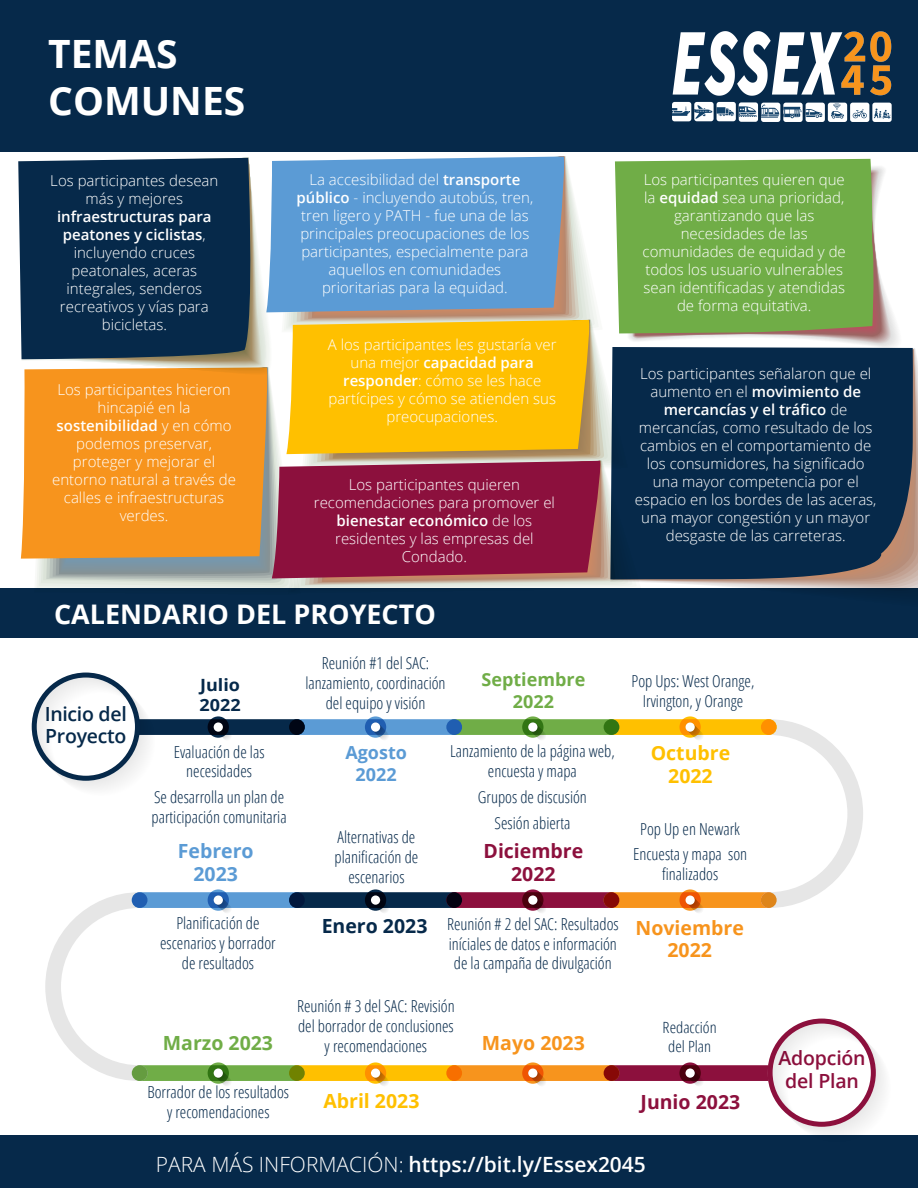
<style>
.page{position:relative;width:918px;height:1188px;background:#fff}
.page>*{position:absolute;margin:0;border:0;box-sizing:border-box;transform-origin:0 0}
.t1{font:700 39px/46.8px "Open Sans";color:#fff}
.t2{font:700 27px "Open Sans";color:#fff}
.t3{font:600 21px "Open Sans";color:#fff}
.t4{font:700 19.5px/22.5px "Open Sans";color:#8c103d;text-align:center}
.t5{font:700 19.5px/22.5px "Open Sans";color:#f7941d;text-align:center}
.t6{font:700 19.5px/22.5px "Open Sans";color:#ffc000;text-align:center}
.t7{font:600 19.5px/22.5px "Open Sans";letter-spacing:-.015em;color:#06294a}
.t8{font:600 19.5px/22.5px "Open Sans";letter-spacing:-.01em;color:#8c103d;text-align:center}
.t9{font:700 19.5px/22.5px "Open Sans";color:#5b9bd5;text-align:center}
.t10{font:700 19.5px "Open Sans";color:#06294a}
.t11{font:700 19.5px "Open Sans";color:#70ad47}
.t12{font:700 18px/22.5px "Open Sans";color:#70ad47;text-align:center}
.t13{font:700 18px/22.5px "Open Sans";color:#5b9bd5;text-align:center}
.t14{font:700 16.95px/20.2px "Open Sans";color:#06294a;scale:1.07 1}
.t15{font:300 condensed 16.5px/19.8px "Open Sans";color:#06294a;text-align:center}
.t16{font:300 condensed 15.45px/18.6px "Open Sans";color:#06294a;text-align:center;scale:1.07 1}
.t17{font:300 15px/18px "Open Sans";color:#fff;text-align:center}
.s1{font-weight:600}
.s2{font-weight:300}
</style>
<div class="page">
<div style="left:0;top:589px;width:918px;height:49px;background:#06294a"></div>
<div style="left:0;top:0;width:918px;height:152px;background:#06294a"></div>
<svg style="left:886px;top:347px;width:27px;height:232px;background:#374457"></svg>
<svg style="left:21px;top:375px;width:12px;height:184px;fill:#f7941d"></svg>
<svg style="left:18px;top:161px;width:15px;height:198px;background:#254460"></svg>
<svg style="left:33px;top:157px;width:853px;height:432px;background:#80795e"></svg>
<div style="left:0;top:1135px;width:918px;height:53px;background:#06294a"></div>
<img style="left:671px;top:15px;width:225px;height:107px">
<svg style="left:614px;top:1019px;width:270px;height:116px"></svg>
<div style="left:686px;top:1068px;width:9px;height:10px;background:#fff;border-radius:50%"></div>
<div style="left:446px;top:1065px;width:173px;height:16px;background:#f7941d;border-radius:8px"></div>
<div style="left:604px;top:1065px;width:15px;height:16px;background:#870906;border-radius:50%"></div>
<svg style="left:522px;top:1062px;width:21px;height:22px"></svg>
<svg style="left:528px;top:1068px;width:17px;height:18px"></svg>
<div style="left:528px;top:1068px;width:9px;height:10px;background:#fff;border-radius:50%"></div>
<div style="left:289px;top:1065px;width:173px;height:16px;background:#ffc000;border-radius:8px"></div>
<svg style="left:446px;top:1065px;width:16px;height:16px"></svg>
<svg style="left:365px;top:1062px;width:21px;height:22px"></svg>
<svg style="left:371px;top:1068px;width:17px;height:18px"></svg>
<div style="left:371px;top:1068px;width:9px;height:10px;background:#fff;border-radius:50%"></div>
<div style="left:132px;top:1065px;width:173px;height:16px;background:#70ad47;border-radius:8px"></div>
<svg style="left:289px;top:1065px;width:16px;height:16px"></svg>
<svg style="left:208px;top:1062px;width:21px;height:22px"></svg>
<svg style="left:214px;top:1068px;width:17px;height:18px"></svg>
<div style="left:214px;top:1068px;width:9px;height:10px;background:#fff;border-radius:50%"></div>
<svg style="left:45px;top:892px;width:103px;height:189px"></svg>
<svg style="left:132px;top:1065px;width:16px;height:16px"></svg>
<div style="left:132px;top:892px;width:173px;height:16px;background:#5b9bd5;border-radius:8px"></div>
<svg style="left:132px;top:892px;width:16px;height:16px"></svg>
<svg style="left:208px;top:889px;width:21px;height:22px"></svg>
<svg style="left:214px;top:895px;width:17px;height:18px"></svg>
<div style="left:214px;top:895px;width:9px;height:10px;background:#fff;border-radius:50%"></div>
<div style="left:289px;top:892px;width:173px;height:16px;background:#06294a;border-radius:8px"></div>
<div style="left:289px;top:892px;width:16px;height:16px;background:#02183d;border-radius:50%"></div>
<svg style="left:365px;top:889px;width:21px;height:22px"></svg>
<svg style="left:371px;top:895px;width:17px;height:18px"></svg>
<div style="left:371px;top:895px;width:9px;height:10px;background:#fff;border-radius:50%"></div>
<div style="left:446px;top:892px;width:173px;height:16px;background:#8c103d;border-radius:8px"></div>
<svg style="left:446px;top:892px;width:16px;height:16px"></svg>
<svg style="left:522px;top:889px;width:21px;height:22px"></svg>
<svg style="left:528px;top:895px;width:17px;height:18px"></svg>
<div style="left:528px;top:895px;width:9px;height:10px;background:#fff;border-radius:50%"></div>
<div style="left:604px;top:892px;width:173px;height:16px;background:#f7941d;border-radius:8px"></div>
<div style="left:604px;top:892px;width:15px;height:16px;background:#870906;border-radius:50%"></div>
<svg style="left:679px;top:889px;width:22px;height:22px"></svg>
<svg style="left:686px;top:895px;width:17px;height:18px"></svg>
<div style="left:686px;top:895px;width:9px;height:10px;background:#fff;border-radius:50%"></div>
<svg style="left:761px;top:719px;width:102px;height:189px"></svg>
<svg style="left:761px;top:892px;width:16px;height:16px"></svg>
<div style="left:604px;top:719px;width:173px;height:16px;background:#ffc000;border-radius:8px"></div>
<svg style="left:761px;top:719px;width:16px;height:16px"></svg>
<svg style="left:679px;top:716px;width:22px;height:22px"></svg>
<svg style="left:686px;top:722px;width:18px;height:18px"></svg>
<div style="left:686px;top:722px;width:9px;height:10px;background:#fff;border-radius:50%"></div>
<div style="left:446px;top:719px;width:173px;height:16px;background:#70ad47;border-radius:8px"></div>
<div style="left:604px;top:719px;width:15px;height:16px;background:#317513;border-radius:50%"></div>
<svg style="left:522px;top:716px;width:21px;height:22px"></svg>
<svg style="left:528px;top:722px;width:17px;height:18px"></svg>
<div style="left:528px;top:722px;width:9px;height:10px;background:#fff;border-radius:50%"></div>
<div style="left:289px;top:719px;width:173px;height:16px;background:#5b9bd5;border-radius:8px"></div>
<svg style="left:446px;top:719px;width:16px;height:16px"></svg>
<svg style="left:365px;top:716px;width:21px;height:22px"></svg>
<svg style="left:371px;top:722px;width:17px;height:18px"></svg>
<div style="left:371px;top:722px;width:9px;height:10px;background:#fff;border-radius:50%"></div>
<svg style="left:32px;top:673px;width:273px;height:116px"></svg>
<h1 class="t1" style="left:48px;top:30px;width:199px">TEMAS<br>COMUNES</h1>
<p class="t17" style="left:50px;top:171px;width:170px">Los participantes desean más y mejores</p>
<p class="t17" style="left:57px;top:207px;width:156px"><span class="s1">infraestructuras para peatones y ciclistas</span>, incluyendo cruces peatonales, aceras integrales, senderos recreativos y vías para bicicletas.</p>
<p class="t17" style="left:52px;top:380px;width:185px">Los participantes hicieron hincapié en la <span class="s1">sostenibilidad</span> y en cómo podemos preservar, proteger y mejorar el entorno natural a través de calles e infraestructuras verdes.</p>
<p class="t17" style="left:297px;top:170px;width:238px">La accesibilidad del <span class="s1">transporte público</span> - incluyendo autobús, tren, tren ligero y PATH - fue una de las principales preocupaciones de los participantes, especialmente para aquellos en comunidades prioritarias para la equidad.</p>
<p class="t17" style="left:643px;top:170px;width:205px">Los participantes quieren que la <span class="s1">equidad</span> sea una prioridad, garantizando que las necesidades de las comunidades de equidad y de todos los usuario vulnerables sean identificadas y atendidas de forma equitativa.</p>
<p class="t17" style="left:328px;top:335px;width:230px">A los participantes les gustaría ver una mejor <span class="s1">capacidad para responder</span>: cómo se les hace partícipes y cómo se atienden sus preocupaciones.</p>
<p class="t17" style="left:635px;top:364px;width:243px">Los participantes señalaron que el aumento en el <span class="s1">movimiento de mercancías y el tráfico</span> de mercancías, como resultado de los cambios en el comportamiento de los consumidores, ha significado una mayor competencia por el espacio en los bordes de las aceras, una mayor congestión y un mayor desgaste de las carreteras.</p>
<p class="t17" style="left:314px;top:475px;width:243px">Los participantes quieren recomendaciones para promover el <span class="s1">bienestar económico</span> de los residentes y las empresas del<br>Condado.</p>
<h2 class="t2" style="left:54px;top:595px;width:383px">CALENDARIO DEL PROYECTO</h2>
<h3 class="t7" style="left:45px;top:702px;width:84px">Inicio del<br>Proyecto</h3>
<p class="t14" style="left:200px;top:674px;width:40px">Julio<br>2022</p>
<p class="t15" style="left:174px;top:741px;width:92px">Evaluación de las necesidades</p>
<p class="t15" style="left:152px;top:787px;width:137px;text-align:left">Se desarrolla un plan de participación comunitaria</p>
<h3 class="t9" style="left:178px;top:840px;width:77px">Febrero<br>2023</h3>
<p class="t15" style="left:305px;top:653px;width:142px">Reunión #1 del SAC: lanzamiento, coordinación del equipo y visión</p>
<p class="t12" style="left:482px;top:667px;width:105px">Septiembre<br>2022</p>
<p class="t13" style="left:345px;top:741px;width:63px">Agosto<br>2022</p>
<p class="t15" style="left:335px;top:827px;width:85px">Alternativas de planificación de escenarios</p>
<p class="t15" style="left:450px;top:741px;width:166px">Lanzamiento de la página web, encuesta y mapa</p>
<p class="t15" style="left:478px;top:784px;width:111px;line-height:25.8px">Grupos de discusión<br>Sesión abierta</p>
<h3 class="t4" style="left:484px;top:839px;width:101px">Diciembre<br>2022</h3>
<p class="t15" style="left:160px;top:913px;width:117px">Planificación de escenarios y borrador de resultados</p>
<h3 class="t11" style="left:163px;top:1029px;width:112px">Marzo 2023</h3>
<h3 class="t10" style="left:322px;top:912px;width:107px">Enero 2023</h3>
<p class="t15" style="left:447px;top:913px;width:173px">Reunión # 2 del SAC: Resultados iníciales de datos e información de la campaña de divulgación</p>
<p class="t15" style="left:297px;top:996px;width:159px">Reunión # 3 del SAC: Revisión del borrador de conclusiones y recomendaciones</p>
<h3 class="t5" style="left:482px;top:1031px;width:104px">Mayo 2023</h3>
<p class="t15" style="left:147px;top:1082px;width:143px">Borrador de los resultados y recomendaciones</p>
<h3 class="t6" style="left:323px;top:1089px;width:98px">Abril 2023</h3>
<p class="t15" style="left:632px;top:670px;width:124px">Pop Ups: West Orange,<br>Irvington, y Orange</p>
<h3 class="t6" style="left:651px;top:741px;width:81px">Octubre<br>2022</h3>
<p class="t15" style="left:633px;top:815px;width:116px;line-height:25.8px">Pop Up en Newark<br>Encuesta y mapa son</p>
<p class="t15" style="left:662px;top:864px;width:58px">finalizados</p>
<h3 class="t5" style="left:636px;top:916px;width:110px">Noviembre<br>2022</h3>
<p class="t16" style="left:663px;top:1018px;width:52px">Redacción del Plan</p>
<h3 class="t4" style="left:641px;top:1090px;width:101px">Junio 2023</h3>
<h3 class="t3" style="left:156px;top:1150px;width:492px"><span class="s2">PARA MÁS INFORMACIÓN:</span> https://bit.ly/Essex2045</h3>
<h3 class="t8" style="left:779px;top:1047px;width:89px">Adopción del Plan</h3>
</div>
